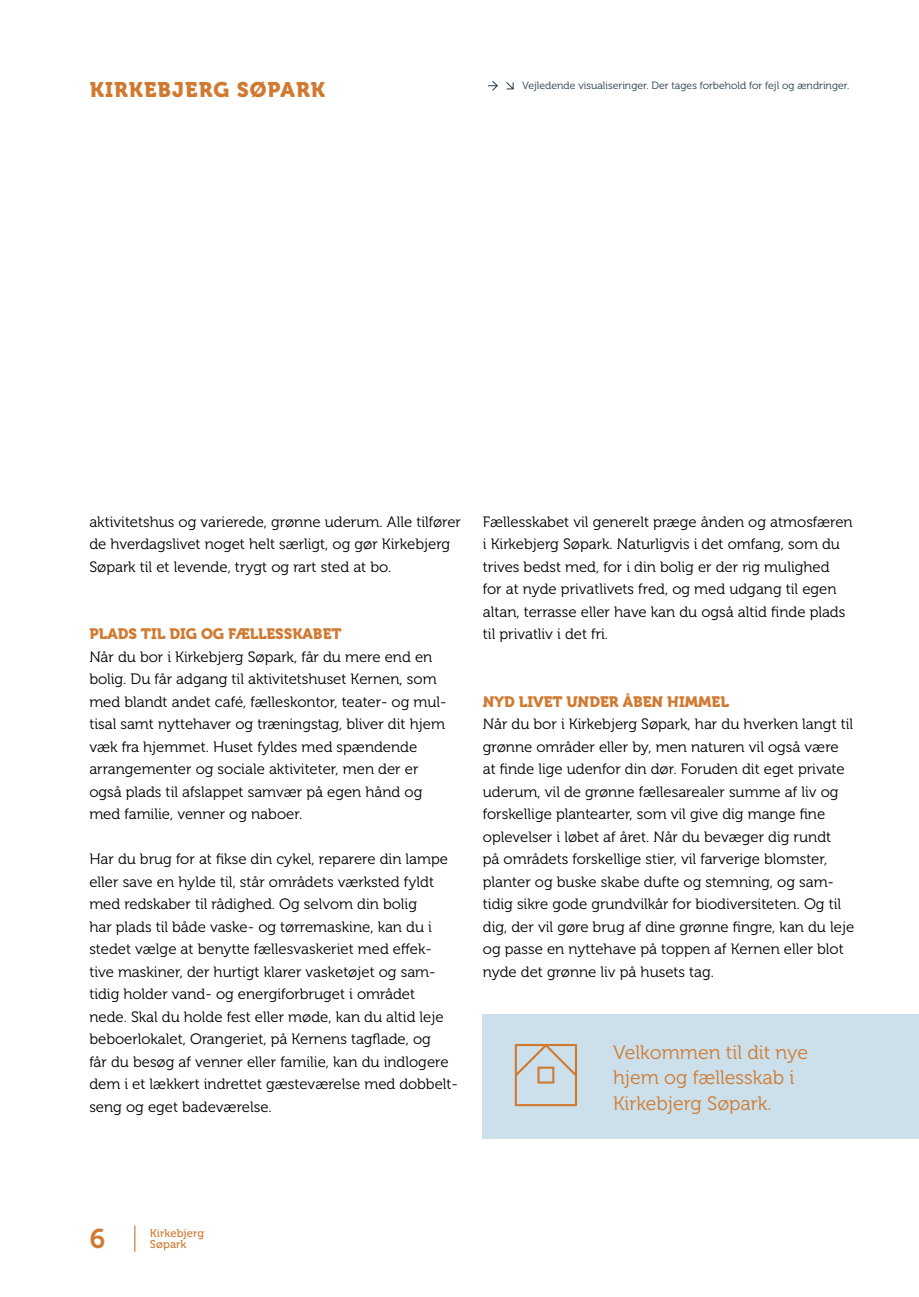
<style>
.page{position:relative;width:919px;height:1297px;background:#fff}
.page>*{position:absolute;margin:0;border:0;box-sizing:border-box;transform-origin:0 0}
.t1{font:27px "Museo 700";color:#d07a31}
.t2{font:21px "Museo 900";letter-spacing:.05em;color:#d07a31}
.t3{font:19.5px/25.5px "Museo 300";color:#d07a31}
.t4{font:15px/22.5px "Museo 300";color:#000}
.t5{font:15px "Museo 900";color:#d07a31}
.t6{font:11.25px "Museo 500";letter-spacing:.01em;color:#d07a31}
.t7{font:10.5px "Museo 300";color:#203b4e}
</style>
<div class="page">
<svg style="left:134px;top:1226px;width:1px;height:25px"></svg>
<div style="left:483px;top:1014px;width:435px;height:124px;background:#cce0eb"></div>
<svg style="left:514px;top:1044px;width:63px;height:62px"></svg>
<svg style="left:506px;top:82px;width:8px;height:8px"></svg>
<svg style="left:487px;top:81px;width:11px;height:10px"></svg>
<h2 class="t2" style="left:90px;top:77px;width:236px">KIRKEBJERG SØPARK</h2>
<p class="t7" style="left:522px;top:79px;width:329px">Vejledende visualiseringer. Der tages forbehold for fejl og ændringer.</p>
<p class="t4" style="left:89px;top:510px;width:373px">aktivitetshus og varierede, grønne uderum. Alle tilfører de hverdagslivet noget helt særligt, og gør Kirkebjerg<br>Søpark til et levende, trygt og rart sted at bo.</p>
<p class="t5" style="left:89px;top:625px;width:254px">PLADS TIL DIG OG FÆLLESSKABET</p>
<p class="t4" style="left:89px;top:645px;width:359px">Når du bor i Kirkebjerg Søpark, får du mere end en bolig. Du får adgang til aktivitetshuset Kernen, som med blandt andet café, fælleskontor, teater- og mul&shy;tisal samt nyttehaver og træningstag, bliver dit hjem væk fra hjemmet. Huset fyldes med spændende arrangementer og sociale aktiviteter, men der er også plads til afslappet samvær på egen hånd og med familie, venner og naboer.</p>
<p class="t4" style="left:89px;top:848px;width:370px">Har du brug for at fikse din cykel, reparere din lampe eller save en hylde til, står områdets værksted fyldt med redskaber til rådighed. Og selvom din bolig<br>har plads til både vaske- og tørremaskine, kan du i stedet vælge at benytte fællesvaskeriet med effek&shy;tive maskiner, der hurtigt klarer vasketøjet og sam&shy;tidig holder vand- og energiforbruget i området<br>nede. Skal du holde fest eller møde, kan du altid leje beboerlokalet, Orangeriet, på Kernens tagflade, og<br>får du besøg af venner eller familie, kan du indlogere dem i et lækkert indrettet gæsteværelse med dobbelt&shy;seng og eget badeværelse.</p>
<p class="t4" style="left:483px;top:510px;width:371px">Fællesskabet vil generelt præge ånden og atmosfæren i Kirkebjerg Søpark. Naturligvis i det omfang, som du trives bedst med, for i din bolig er der rig mulighed<br>for at nyde privatlivets fred, og med udgang til egen altan, terrasse eller have kan du også altid finde plads til privatliv i det fri.</p>
<p class="t5" style="left:483px;top:693px;width:248px">NYD LIVET UNDER ÅBEN HIMMEL</p>
<p class="t4" style="left:483px;top:713px;width:373px">Når du bor i Kirkebjerg Søpark, har du hverken langt til grønne områder eller by, men naturen vil også være at finde lige udenfor din dør. Foruden dit eget private uderum, vil de grønne fællesarealer summe af liv og forskellige plantearter, som vil give dig mange fine oplevelser i løbet af året. Når du bevæger dig rundt<br>på områdets forskellige stier, vil farverige blomster, planter og buske skabe dufte og stemning, og sam&shy;tidig sikre gode grundvilkår for biodiversiteten. Og til dig, der vil gøre brug af dine grønne fingre, kan du leje og passe en nyttehave på toppen af Kernen eller blot nyde det grønne liv på husets tag.</p>
<h3 class="t3" style="left:613px;top:1039px;width:197px">Velkommen til dit nye hjem og fællesskab i<br>Kirkebjerg Søpark.</h3>
<h1 class="t1" style="left:90px;top:1223px;width:17px">6</h1>
<p class="t6" style="left:150px;top:1238px;width:38px">Søpark</p>
<p class="t6" style="left:150px;top:1226px;width:56px">Kirkebjerg</p>
</div>
